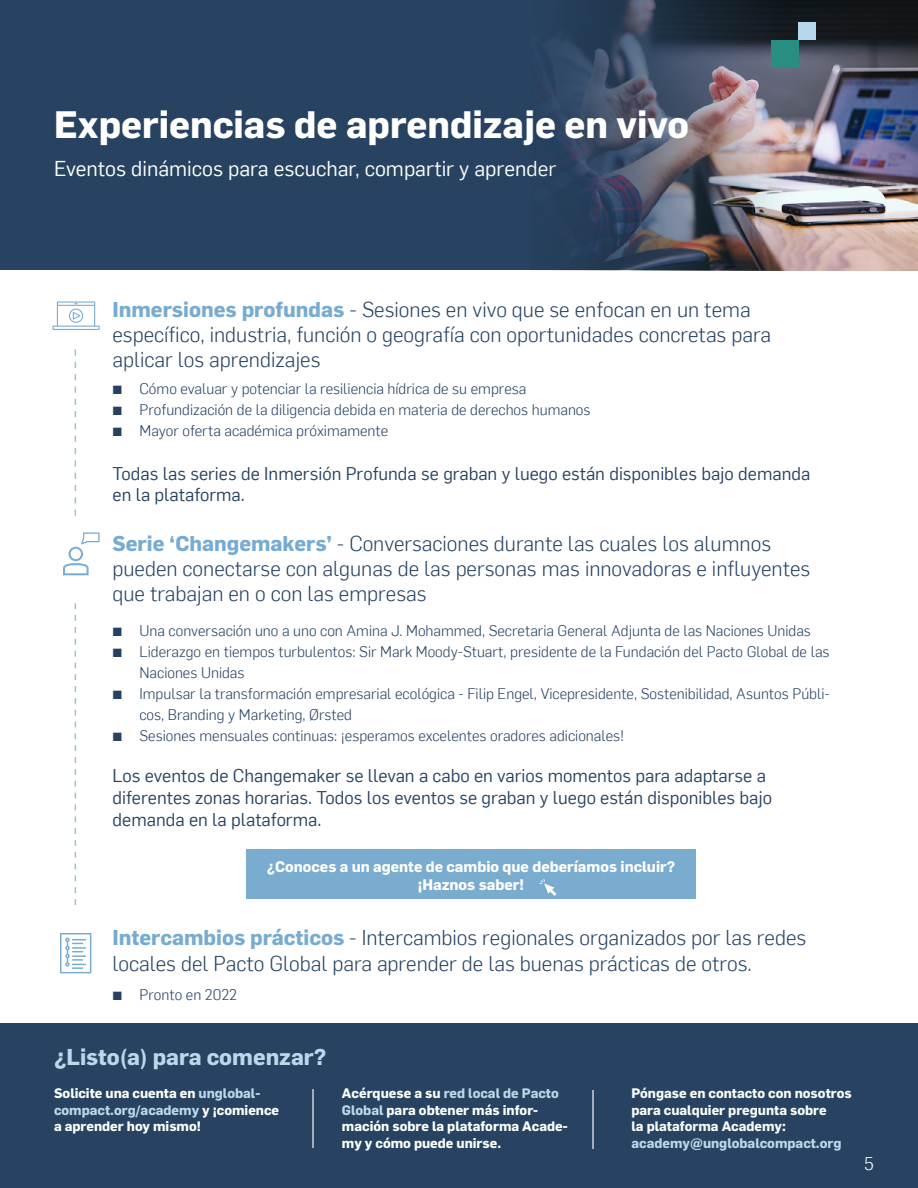
<style>
.page{position:relative;width:918px;height:1188px;background:#fff}
.page>*{position:absolute;margin:0;border:0;box-sizing:border-box;transform-origin:0 0}
.t1{font:700 37.5px "Flama";color:#fff}
.t2{font:700 22.5px "Flama";color:#bad8ea}
.t3{font:300 21px/25.2px "Flama";color:#264262}
.t4{font:21px "Flama";color:#fff}
.t5{font:18px/22.2px "Flama";color:#274361}
.t6{font:300 18px "Flama";color:#fff}
.t7{font:300 15px/21px "Flama";color:#264262}
.t8{font:700 15px/18px "Flama";color:#fff;text-align:center}
.t9{font:700 13.5px/16.5px "Flama";color:#fff}
.t10{font:700 13.5px/16.5px "Flama";color:#fbfbfb}
.t11{font:700 13.5px "Flama";color:#bad8ea}
.s1{font-weight:700;color:#78abd0}
.s2{font-weight:400}
.s3{color:#bad8ea}
</style>
<div class="page">
<div style="left:0;top:0;width:918px;height:269px;background:#274361"></div>
<img style="left:531px;top:0;width:387px;height:270px">
<svg style="left:75px;top:350px;width:1px;height:166px"></svg>
<svg style="left:75px;top:603px;width:1px;height:302px"></svg>
<div style="left:246px;top:849px;width:450px;height:49px;background:#79accf"></div>
<svg style="left:540px;top:879px;width:17px;height:17px"></svg>
<div style="left:0;top:1024px;width:918px;height:164px;background:#274361"></div>
<hr style="left:312px;top:1089px;width:2px;height:59px;background:#f3f3f3">
<hr style="left:592px;top:1090px;width:2px;height:59px;background:#f3f3f3">
<div style="left:771px;top:40px;width:27px;height:28px;background:#278e81"></div>
<div style="left:798px;top:22px;width:18px;height:18px;background:#b9d7ea"></div>
<svg style="left:52px;top:301px;width:48px;height:29px"></svg>
<svg style="left:63px;top:532px;width:37px;height:43px"></svg>
<svg style="left:60px;top:933px;width:31px;height:40px"></svg>
<h1 class="t1" style="left:54px;top:98px;width:637px">Experiencias de aprendizaje en vivo</h1>
<h3 class="t4" style="left:54px;top:154px;width:504px">Eventos dinámicos para escuchar, compartir y aprender</h3>
<h3 class="t3" style="left:112px;top:296px;width:660px"><span class="s1">Inmersiones profundas</span> - Sesiones en vivo que se enfocan en un tema específico, industria, función o geografía con oportunidades concretas para aplicar los aprendizajes</h3>
<p class="t7" style="left:112px;top:377px;width:415px"><span class="s2">▪</span> Cómo evaluar y potenciar la resiliencia hídrica de su empresa</p>
<p class="t7" style="left:112px;top:398px;width:480px"><span class="s2">▪</span> Profundización de la diligencia debida en materia de derechos humanos</p>
<p class="t7" style="left:112px;top:420px;width:277px"><span class="s2">▪</span> Mayor oferta académica próximamente</p>
<p class="t5" style="left:112px;top:461px;width:699px;line-height:21.6px">Todas las series de Inmersión Profunda se graban y luego están disponibles bajo demanda en la plataforma.</p>
<h3 class="t3" style="left:112px;top:530px;width:699px"><span class="s1">Serie ‘Changemakers’</span> - Conversaciones durante las cuales los alumnos pueden conectarse con algunas de las personas mas innovadoras e influyentes que trabajan en o con las empresas</h3>
<p class="t7" style="left:112px;top:620px;width:700px"><span class="s2">▪</span> Una conversación uno a uno con Amina J. Mohammed, Secretaria General Adjunta de las Naciones Unidas</p>
<p class="t7" style="left:139px;top:641px;width:692px;text-indent:-27px"><span class="s2">▪</span> Liderazgo en tiempos turbulentos: Sir Mark Moody-Stuart, presidente de la Fundación del Pacto Global de las<br>Naciones Unidas</p>
<p class="t7" style="left:139px;top:683px;width:692px;text-indent:-27px"><span class="s2">▪</span> Impulsar la transformación empresarial ecológica - Filip Engel, Vicepresidente, Sostenibilidad, Asuntos Públi&shy;cos, Branding y Marketing, Ørsted</p>
<p class="t7" style="left:112px;top:725px;width:513px"><span class="s2">▪</span> Sesiones mensuales continuas: ¡esperamos excelentes oradores adicionales!</p>
<p class="t5" style="left:112px;top:763px;width:661px">Los eventos de Changemaker se llevan a cabo en varios momentos para adaptarse a diferentes zonas horarias. Todos los eventos se graban y luego están disponibles bajo demanda en la plataforma.</p>
<p class="t8" style="left:267px;top:856px;width:410px">¿Conoces a un agente de cambio que deberíamos incluir? ¡Haznos saber!</p>
<h3 class="t3" style="left:112px;top:924px;width:695px"><span class="s1">Intercambios prácticos</span> - Intercambios regionales organizados por las redes locales del Pacto Global para aprender de las buenas prácticas de otros.</h3>
<p class="t7" style="left:112px;top:983px;width:126px">▪ Pronto en 2022</p>
<h2 class="t2" style="left:54px;top:1041px;width:274px">¿Listo(a) para comenzar?</h2>
<p class="t9" style="left:54px;top:1084px;width:227px">Solicite una cuenta en <span class="s3">unglobal&shy;compact.org/academy</span> y ¡comience a aprender hoy mismo!</p>
<p class="t9" style="left:342px;top:1084px;width:227px">Acérquese a su <span class="s3">red local de Pacto<br>Global</span> para obtener más infor&shy;mación sobre la plataforma Acade&shy;my y cómo puede unirse.</p>
<p class="t10" style="left:631px;top:1084px;width:222px">Póngase en contacto con nosotros para cualquier pregunta sobre<br>la plataforma Academy:</p>
<p class="t11" style="left:631px;top:1133px;width:212px">academy@unglobalcompact.org</p>
<p class="t6" style="left:864px;top:1151px;width:11px">5</p>
</div>
